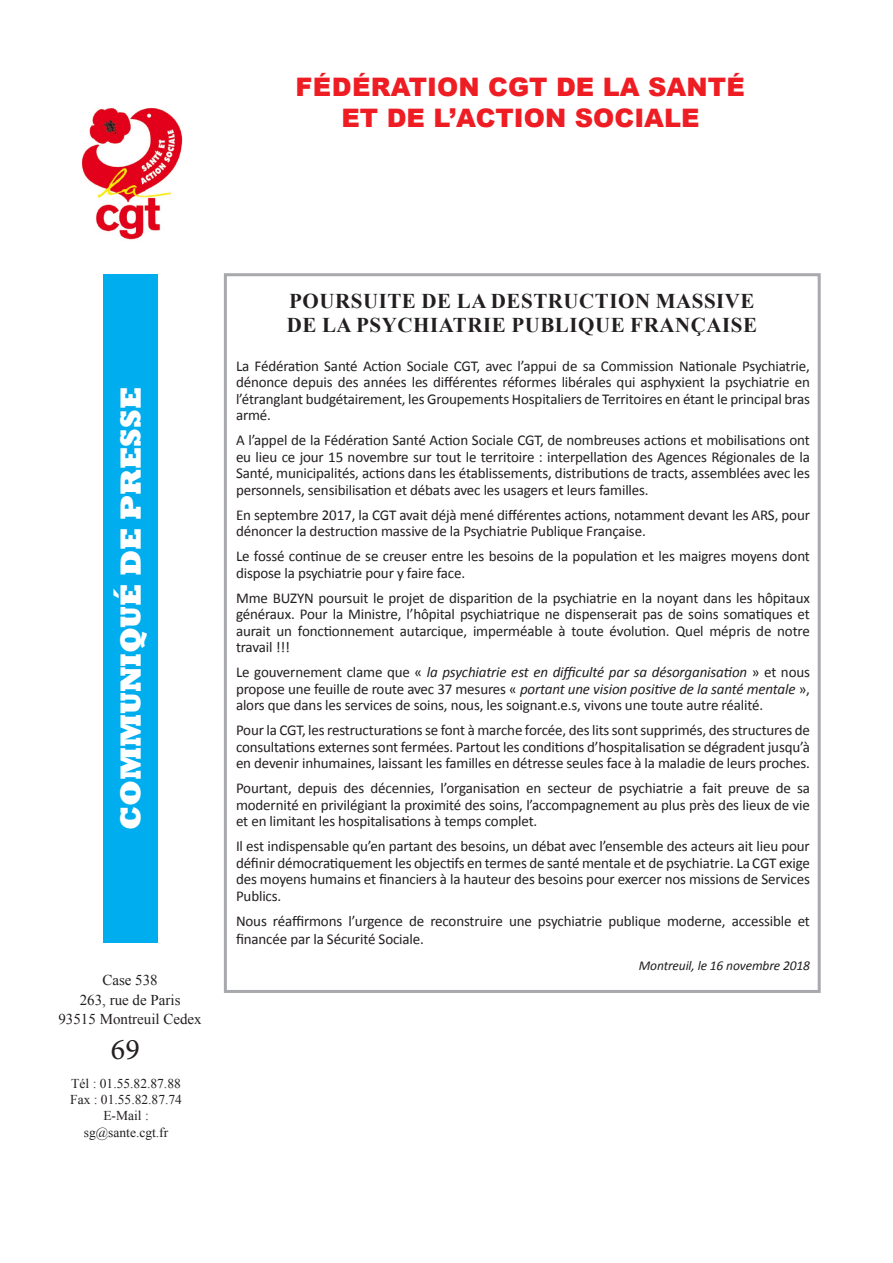
<style>
.page{position:relative;width:893px;height:1263px;background:#fff}
.page>*{position:absolute;margin:0;border:0;box-sizing:border-box;transform-origin:0 0}
.t1{font:800 30px "Rockwell";color:#fff}
.t2{font:30px "Minion Pro";color:#231f20}
.t3{font:900 25.5px "Arial";color:#ee1d23}
.titre{font:700 21px/24px "Times New Roman";letter-spacing:.025em;color:#231f20}
.txt_courant{font:15px/16.5px "Calibri";letter-spacing:-.01em;color:#231f20;text-align:justify}
.t4{font:15px "Times New Roman";color:#231f20}
.t5{font:13.5px "Times New Roman";color:#231f20}
.txt_courant-2{font:italic 13.5px "Calibri";letter-spacing:-.01em;color:#231f20}
.s1{font-style:italic}
</style>
<div class="page">
<img style="left:81px;top:107px;width:102px;height:133px">
<div style="left:103px;top:274px;width:55px;height:669px;background:#00aeef"></div>
<div style="left:224px;top:273px;width:597px;height:720px;border:3px solid #a8a9ad"></div>
<p class="t3" style="left:295px;top:68px;width:451px">FÉDÉRATION CGT DE LA SANTÉ</p>
<p class="t3" style="left:341px;top:99px;width:360px">ET DE L’ACTION SOCIALE</p>
<p class="t1" style="left:113px;top:830px;width:445px;rotate:-90deg">COMMUNIQUÉ DE PRESSE</p>
<p class="t4" style="left:102px;top:970px;width:57px">Case 538</p>
<p class="t4" style="left:80px;top:989px;width:102px">263, rue de Paris</p>
<p class="t4" style="left:58px;top:1009px;width:145px">93515 Montreuil Cedex</p>
<p class="t2" style="left:111px;top:1030px;width:31px">69</p>
<p class="t5" style="left:71px;top:1074px;width:111px">Tél : 01.55.82.87.88</p>
<p class="t5" style="left:70px;top:1090px;width:113px">Fax : 01.55.82.87.74</p>
<p class="t5" style="left:103px;top:1106px;width:47px">E-Mail :</p>
<p class="t5" style="left:84px;top:1123px;width:86px">sg@sante.cgt.fr</p>
<p class="titre" style="left:287px;top:288px;width:472px">POURSUITE DE LA DESTRUCTION MASSIVE<br>DE LA PSYCHIATRIE PUBLIQUE FRANÇAISE</p>
<p class="txt_courant" style="left:236px;top:357px;width:575px">La Fédération Santé Action Sociale CGT, avec l’appui de sa Commission Nationale Psychiatrie, dénonce depuis des années les différentes réformes libérales qui asphyxient la psychiatrie en l’étranglant budgétairement, les Groupements Hospitaliers de Territoires en étant le principal bras armé.</p>
<p class="txt_courant" style="left:236px;top:431px;width:575px">A l’appel de la Fédération Santé Action Sociale CGT, de nombreuses actions et mobilisations ont eu lieu ce jour 15 novembre sur tout le territoire : interpellation des Agences Régionales de la Santé, municipalités, actions dans les établissements, distributions de tracts, assemblées avec les personnels, sensibilisation et débats avec les usagers et leurs familles.</p>
<p class="txt_courant" style="left:236px;top:506px;width:575px">En septembre 2017, la CGT avait déjà mené différentes actions, notamment devant les ARS, pour dénoncer la destruction massive de la Psychiatrie Publique Française.</p>
<p class="txt_courant" style="left:236px;top:547px;width:575px">Le fossé continue de se creuser entre les besoins de la population et les maigres moyens dont dispose la psychiatrie pour y faire face.</p>
<p class="txt_courant" style="left:236px;top:589px;width:575px">Mme BUZYN poursuit le projet de disparition de la psychiatrie en la noyant dans les hôpitaux généraux. Pour la Ministre, l’hôpital psychiatrique ne dispenserait pas de soins somatiques et aurait un fonctionnement autarcique, imperméable à toute évolution. Quel mépris de notre travail !!!</p>
<p class="txt_courant" style="left:236px;top:663px;width:576px">Le gouvernement clame que « <span class="s1">la psychiatrie est en difficulté par sa désorganisation</span> » et nous propose une feuille de route avec 37 mesures « <span class="s1">portant une vision positive de la santé mentale</span> », alors que dans les services de soins, nous, les soignant.e.s, vivons une toute autre réalité.</p>
<p class="txt_courant" style="left:236px;top:721px;width:575px">Pour la CGT, les restructurations se font à marche forcée, des lits sont supprimés, des structures de consultations externes sont fermées. Partout les conditions d’hospitalisation se dégradent jusqu’à en devenir inhumaines, laissant les familles en détresse seules face à la maladie de leurs proches.</p>
<p class="txt_courant" style="left:236px;top:779px;width:575px">Pourtant, depuis des décennies, l’organisation en secteur de psychiatrie a fait preuve de sa modernité en privilégiant la proximité des soins, l’accompagnement au plus près des lieux de vie et en limitant les hospitalisations à temps complet.</p>
<p class="txt_courant" style="left:236px;top:837px;width:575px">Il est indispensable qu’en partant des besoins, un débat avec l’ensemble des acteurs ait lieu pour définir démocratiquement les objectifs en termes de santé mentale et de psychiatrie. La CGT exige des moyens humains et financiers à la hauteur des besoins pour exercer nos missions de Services Publics.</p>
<p class="txt_courant" style="left:236px;top:911px;width:575px;line-height:18px">Nous réaffirmons l’urgence de reconstruire une psychiatrie publique moderne, accessible et financée par la Sécurité Sociale.</p>
<p class="txt_courant-2" style="left:639px;top:956px;width:173px">Montreuil, le 16 novembre 2018</p>
</div>
